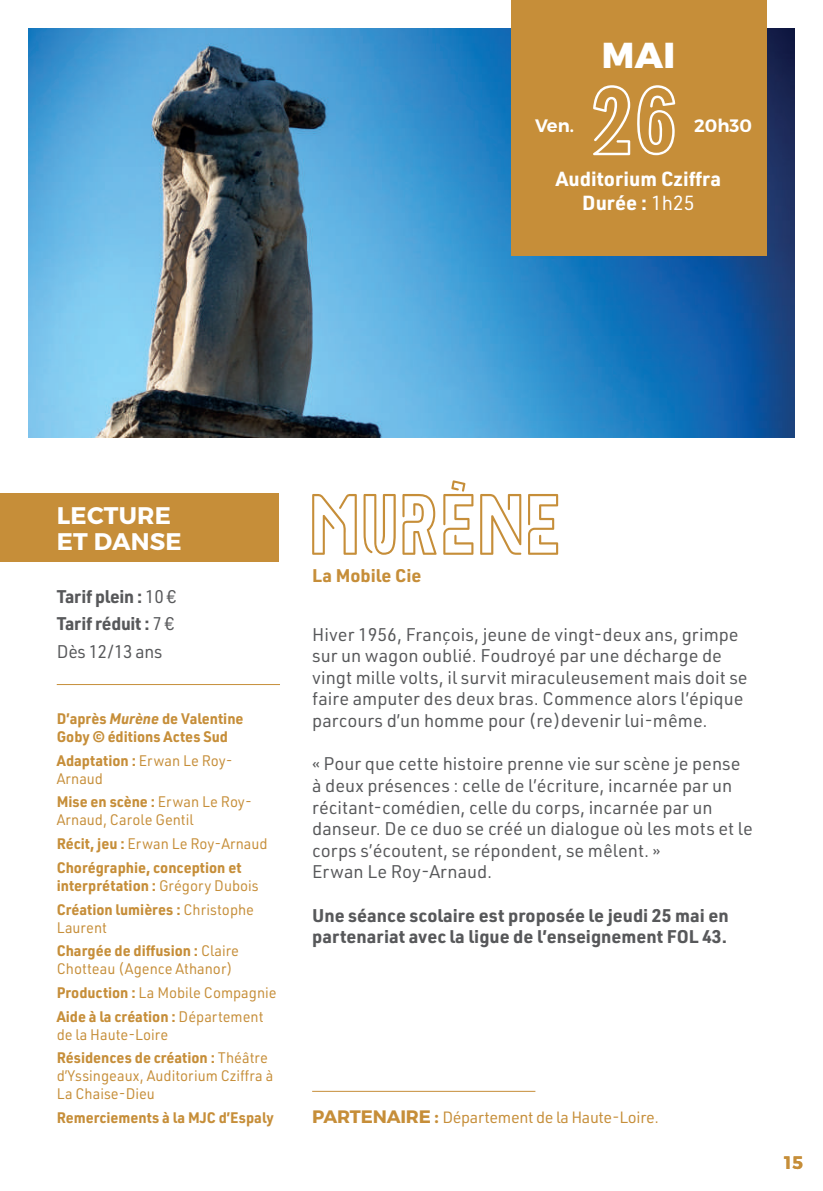
<style>
.page{position:relative;width:823px;height:1191px;background:#fff}
.page>*{position:absolute;margin:0;border:0;box-sizing:border-box;transform-origin:0 0}
.t1{font:87.4px "Neoneon";color:#fff}
.t2{font:76px "Neoneon";letter-spacing:-.01em;color:#c68e39}
.t3{font:800 36px "Montserrat";color:#fff}
.t4{font:700 24px/26px "Montserrat";letter-spacing:.01em;color:#fff}
.t5{font:700 20px/24px "URWDIN";color:#fff;text-align:center}
.t6{font:18px/21.6px "URWDIN";color:#57585a}
.t7{font:700 18px/27.2px "URWDIN";color:#57585a}
.t8{font:700 18px "URWDIN";color:#c68e39}
.t9{font:600 18px "Montserrat";color:#fff}
.t10{font:600 18px "Montserrat";color:#c68e39}
.t11{font:16px "URWDIN";letter-spacing:-.02em;color:#c68e39}
.t12{font:15px/18px "URWDIN";color:#c68e39;scale:.96 1}
.t13{font:700 15px/23.6px "URWDIN";color:#c68e39;scale:.96 1}
.s1{font-weight:400}
.s2{font-style:italic}
.s3{font-weight:700}
.s4{font-family:"Montserrat";font-weight:700;font-size:18px}
</style>
<div class="page">
<img style="left:28px;top:28px;width:766px;height:409px">
<hr style="left:57px;top:684px;width:223px;height:1px;background:#c68e39">
<hr style="left:312px;top:1090px;width:223px;height:1px;background:#c68e39">
<div style="left:0;top:494px;width:278px;height:68px;background:#c68e39"></div>
<div style="left:510px;top:0;width:255px;height:255px;background:#c68e39"></div>
<h3 class="t3" style="left:601px;top:32px;width:75px">mai</h3>
<h1 class="t1" style="left:592px;top:67px;width:92px">26</h1>
<p class="t5" style="left:555px;top:166px;width:167px">Auditorium Cziffra<br>Durée : <span class="s1">1h25</span></p>
<p class="t9" style="left:534px;top:115px;width:40px">Ven.</p>
<p class="t9" style="left:693px;top:115px;width:59px">20h30</p>
<h3 class="t4" style="left:57px;top:503px;width:126px">LECTURE<br>ET DANSE</h3>
<p class="t7" style="left:57px;top:582px;width:121px;text-align:justify">Tarif plein : <span class="s1">10 € </span>Tarif réduit : <span class="s1">7 € Dès 12/13 ans</span></p>
<p class="t13" style="left:57px;top:709px;width:196px;line-height:18px">D’après <span class="s2">Murène</span> de Valentine<br>Goby © éditions Actes Sud</p>
<p class="t12" style="left:57px;top:751px;width:185px"><span class="s3">Adaptation :</span> Erwan Le Roy-<br>Arnaud</p>
<p class="t12" style="left:57px;top:792px;width:205px"><span class="s3">Mise en scène :</span> Erwan Le Roy-<br>Arnaud, Carole Gentil</p>
<p class="t13" style="left:57px;top:831px;width:221px">Récit, jeu : <span class="s1">Erwan Le Roy-Arnaud<br></span>Chorégraphie, conception et</p>
<p class="t13" style="left:57px;top:873px;width:212px">interprétation : <span class="s1">Grégory Dubois<br></span>Création lumières : <span class="s1">Christophe</span></p>
<p class="t13" style="left:57px;top:914px;width:191px"><span class="s1">Laurent<br></span>Chargée de diffusion : <span class="s1">Claire</span></p>
<p class="t12" style="left:57px;top:956px;width:230px;line-height:23.6px">Chotteau (Agence Athanor)<br><span class="s3">Production :</span> La Mobile Compagnie<br><span class="s3">Aide à la création :</span> Département</p>
<p class="t12" style="left:57px;top:1022px;width:221px;line-height:23.6px">de la Haute-Loire<br><span class="s3">Résidences de création :</span> Théâtre</p>
<p class="t12" style="left:57px;top:1066px;width:227px">d’Yssingeaux, Auditorium Cziffra à<br>La Chaise-Dieu</p>
<p class="t13" style="left:57px;top:1105px;width:227px">Remerciements à la MJC d’Espaly</p>
<h2 class="t2" style="left:312px;top:478px;width:255px">MURÈNE</h2>
<p class="t8" style="left:312px;top:563px;width:111px">La Mobile Cie</p>
<p class="t6" style="left:312px;top:623px;width:437px">Hiver 1956, François, jeune de vingt-deux ans, grimpe sur un wagon oublié. Foudroyé par une décharge de vingt mille volts, il survit miraculeusement mais doit se faire amputer des deux bras. Commence alors l’épique parcours d’un homme pour (re)devenir lui-même.</p>
<p class="t6" style="left:312px;top:752px;width:442px">« Pour que cette histoire prenne vie sur scène je pense à deux présences : celle de l’écriture, incarnée par un récitant-comédien, celle du corps, incarnée par un danseur. De ce duo se créé un dialogue où les mots et le corps s’écoutent, se répondent, se mêlent. »<br>Erwan Le Roy-Arnaud.</p>
<p class="t7" style="left:312px;top:903px;width:418px;line-height:21.6px">Une séance scolaire est proposée le jeudi 25 mai en partenariat avec la ligue de l’enseignement FOL 43.</p>
<p class="t11" style="left:312px;top:1106px;width:348px"><span class="s4">PARTENAIRE :</span> Département de la Haute-Loire.</p>
<p class="t10" style="left:783px;top:1151px;width:20px">15</p>
</div>
